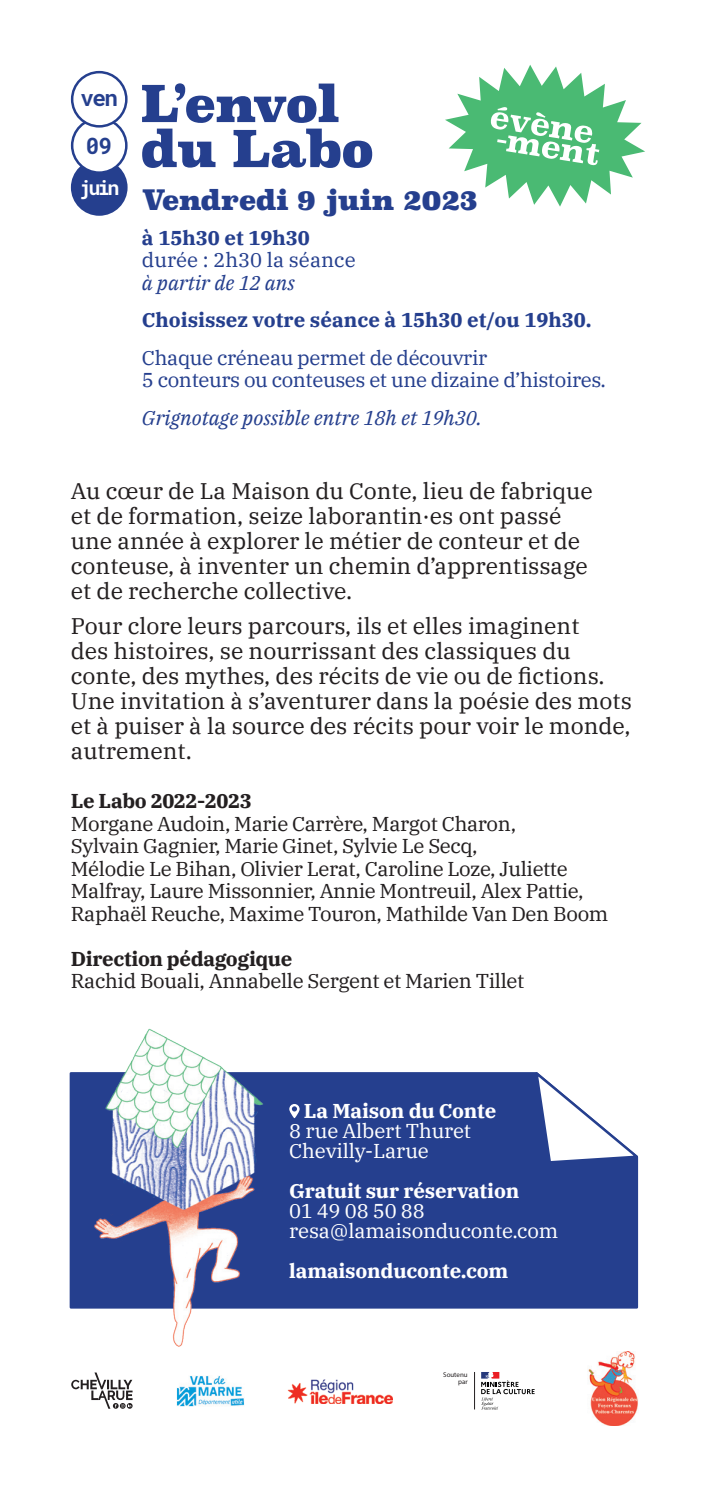
<style>
.page{position:relative;width:709px;height:1489px;background:#fff}
.page>*{position:absolute;margin:0;border:0;box-sizing:border-box;transform-origin:0 0}
.t1{font:900 50px/45px "Superclarendon";letter-spacing:-.03em;color:#253f8e}
.t2{font:900 27.5px "Superclarendon";letter-spacing:-.03em;color:#253f8e}
.t3{font:22.5px/25px "IBM Plex Serif";color:#231f20}
.t4{font:700 22.5px "Roboto Mono";color:#253f8e}
.t5{font:20px/22.5px "IBM Plex Serif";letter-spacing:-.02em;color:#231f20}
.t6{font:20px/20px "IBM Plex Serif";letter-spacing:-.01em;color:#fff}
.t7{font:20px/22.5px "IBM Plex Serif";letter-spacing:-.02em;color:#253f8e}
.t8{font:700 20px "IBM Plex Serif";color:#253f8e}
.t9{font:italic 20px "IBM Plex Serif";color:#253f8e}
.t10{font:700 20px "IBM Plex Serif";letter-spacing:-.01em;color:#fff}
.t11{font:20px "IBM Plex Serif";color:#253f8e}
.t12{font:700 20px "IBM Plex Serif";letter-spacing:-.02em;color:#231f20}
.t13{font:700 20px "Roboto Mono";color:#fff}
.t14{font:7px/7.2px "Myriad Pro";color:#231f20;text-align:right}
.s1{font-weight:700}
</style>
<div class="page">
<div style="left:69px;top:1072px;width:570px;height:237px;background:#253f8e"></div>
<svg style="left:533px;top:1072px;width:106px;height:92px"></svg>
<div style="left:72px;top:160px;width:54px;height:54px;background:#253f8e;border-radius:50%"></div>
<div style="left:71px;top:159px;width:57px;height:57px;border:2px solid #253f8e;border-radius:50%"></div>
<div style="left:72px;top:118px;width:54px;height:55px;background:#fff;border-radius:50%"></div>
<div style="left:71px;top:117px;width:57px;height:57px;border:2px solid #253f8e;border-radius:50%"></div>
<div style="left:72px;top:72px;width:54px;height:54px;background:#fff;border-radius:50%"></div>
<div style="left:71px;top:71px;width:57px;height:57px;border:2px solid #253f8e;border-radius:50%"></div>
<svg style="left:289px;top:1103px;width:10px;height:15px"></svg>
<svg style="left:71px;top:1372px;width:62px;height:36px"></svg>
<img style="left:177px;top:1376px;width:67px;height:30px">
<img style="left:288px;top:1379px;width:105px;height:24px">
<svg style="left:481px;top:1372px;width:53px;height:37px"></svg>
<hr style="left:474px;top:1371px;width:1px;height:38px;background:#231f20">
<img style="left:78px;top:1028px;width:192px;height:319px">
<svg style="left:445px;top:65px;width:200px;height:142px"></svg>
<img style="left:588px;top:1351px;width:50px;height:74px">
<p class="t4" style="left:81px;top:82px;width:39px">ven</p>
<p class="t4" style="left:86px;top:130px;width:28px">09</p>
<p class="t13" style="left:79px;top:174px;width:42px">juin</p>
<p class="t1" style="left:140px;top:85px;width:235px">L’envol du Labo</p>
<p class="t2" style="left:142px;top:181px;width:338px">Vendredi 9 juin 2023</p>
<p class="t8" style="left:142px;top:222px;width:169px">à 15h30 et 19h30</p>
<p class="t11" style="left:142px;top:245px;width:215px">durée : 2h30 la séance</p>
<p class="t9" style="left:142px;top:267px;width:154px">à partir de 12 ans</p>
<p class="t8" style="left:142px;top:304px;width:451px">Choisissez votre séance à 15h30 et/ou 19h30.</p>
<p class="t7" style="left:142px;top:345px;width:465px">Chaque créneau permet de découvrir<br>5 conteurs ou conteuses et une dizaine d’histoires.</p>
<p class="t9" style="left:142px;top:402px;width:341px">Grignotage possible entre 18h et 19h30.</p>
<p class="t3" style="left:71px;top:477px;width:523px">Au cœur de La Maison du Conte, lieu de fabrique et de formation, seize laborantin·es ont passé une année à explorer le métier de conteur et de conteuse, à inventer un chemin d’apprentissage et de recherche collective.</p>
<p class="t3" style="left:71px;top:612px;width:562px">Pour clore leurs parcours, ils et elles imaginent<br>des histoires, se nourrissant des classiques du conte, des mythes, des récits de vie ou de fictions.<br>Une invitation à s’aventurer dans la poésie des mots et à puiser à la source des récits pour voir le monde, autrement.</p>
<p class="t12" style="left:71px;top:785px;width:182px">Le Labo 2022-2023</p>
<p class="t5" style="left:71px;top:810px;width:539px">Morgane Audoin, Marie Carrère, Margot Charon,<br>Sylvain Gagnier, Marie Ginet, Sylvie Le Secq,<br>Mélodie Le Bihan, Olivier Lerat, Caroline Loze, Juliette Malfray, Laure Missonnier, Annie Montreuil, Alex Pattie, Raphaël Reuche, Maxime Touron, Mathilde Van Den Boom</p>
<p class="t5" style="left:71px;top:945px;width:455px"><span class="s1">Direction pédagogique<br></span>Rachid Bouali, Annabelle Sergent et Marien Tillet</p>
<p class="t6" style="left:289px;top:1099px;width:209px;text-indent:15px"><span class="s1">La Maison du Conte<br></span>8 rue Albert Thuret</p>
<p class="t6" style="left:289px;top:1139px;width:141px">Chevilly-Larue</p>
<p class="t10" style="left:289px;top:1174px;width:231px">Gratuit sur réservation</p>
<p class="t6" style="left:289px;top:1199px;width:270px">01 49 08 50 88 resa@lamaisonduconte.com</p>
<p class="t10" style="left:289px;top:1254px;width:220px">lamaisonduconte.com</p>
<p class="t14" style="left:443px;top:1370px;width:26px">Soutenu par</p>
</div>
